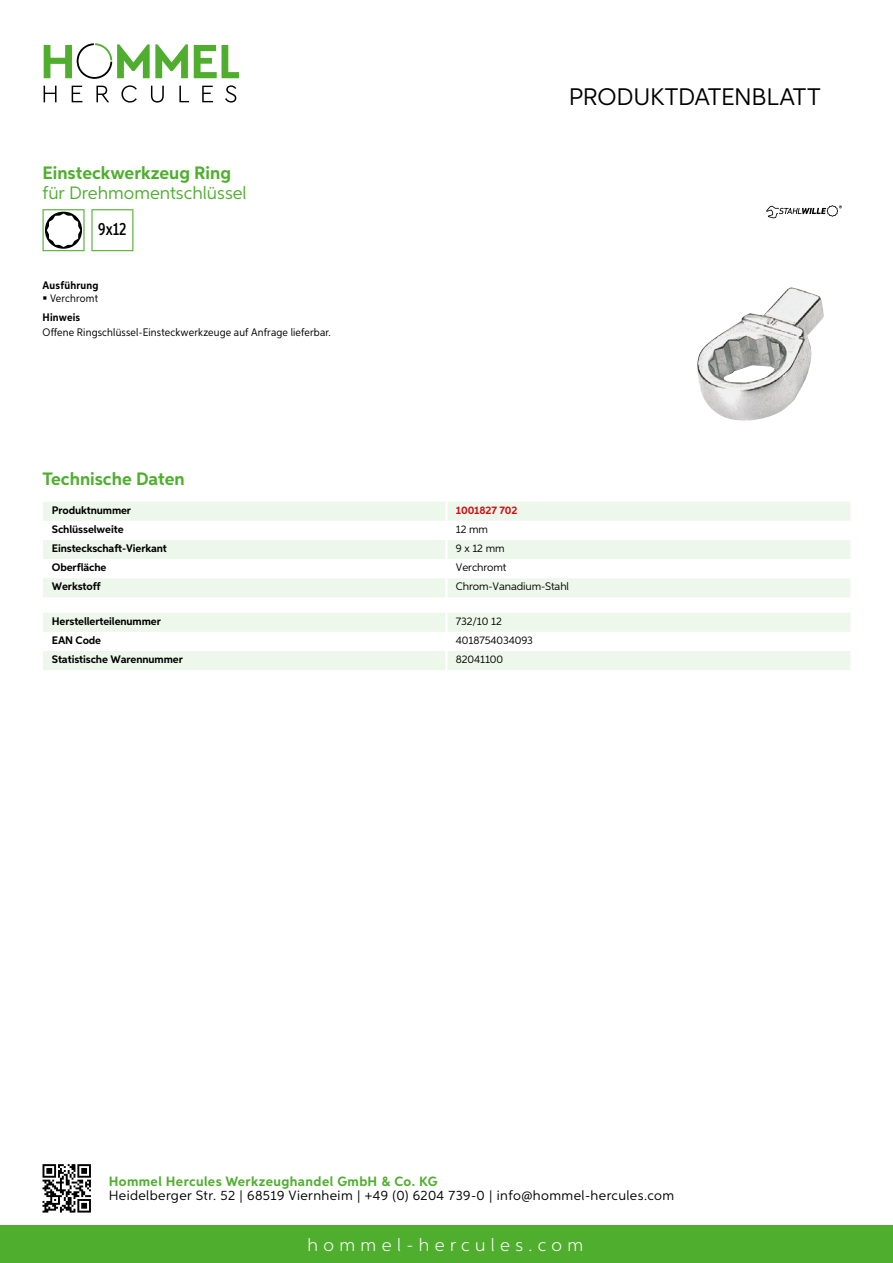
<style>
.page{position:relative;width:893px;height:1263px;background:#fff}
.page>*{position:absolute;margin:0;border:0;box-sizing:border-box;transform-origin:0 0}
.t1{font:24px "Aspira";letter-spacing:-.01em;color:#000}
.t2{font:700 18px "Aspira";color:#50ae2f}
.t3{font:18px "Aspira";color:#50ae2f}
.t4{font:300 18px "Aspira";letter-spacing:.3em;color:#fff}
.t5{font:500 17.85px "Aspira XX Nar";color:#000}
.t6{font:13.5px "Aspira";letter-spacing:.03em;color:#000}
.t7{font:700 13.5px "Aspira";letter-spacing:.03em;color:#50ae2f}
.t8{font:700 10.95px "Aspira";letter-spacing:-.01em;color:#000}
.t9{font:10.95px "Aspira";letter-spacing:-.01em;color:#000}
.t10{font:10.95px "Aspira Nar";letter-spacing:.015em;color:#000}
.t11{font:700 10.95px "Aspira Nar";letter-spacing:.02em;color:#000}
.t12{font:700 10.95px "Aspira";letter-spacing:-.01em;color:#cd1013}
</style>
<div class="page">
<div style="left:0;top:1226px;width:893px;height:37px;background:#50ae2f"></div>
<svg style="left:43px;top:1164px;width:48px;height:48px"></svg>
<svg style="left:194px;top:45px;width:45px;height:33px"></svg>
<svg style="left:44px;top:43px;width:144px;height:36px"></svg>
<svg style="left:44px;top:86px;width:13px;height:16px"></svg>
<svg style="left:72px;top:86px;width:10px;height:16px"></svg>
<svg style="left:96px;top:86px;width:13px;height:16px"></svg>
<svg style="left:121px;top:85px;width:16px;height:18px"></svg>
<svg style="left:151px;top:86px;width:13px;height:17px"></svg>
<svg style="left:179px;top:86px;width:10px;height:16px"></svg>
<svg style="left:202px;top:86px;width:11px;height:16px"></svg>
<svg style="left:225px;top:85px;width:11px;height:18px"></svg>
<div style="left:43px;top:502px;width:807px;height:95px;background:#eef7eb"></div>
<svg style="left:43px;top:521px;width:807px;height:57px"></svg>
<hr style="left:445px;top:502px;width:3px;height:19px;background:#fff">
<hr style="left:445px;top:521px;width:3px;height:19px;background:#fff">
<hr style="left:445px;top:540px;width:3px;height:19px;background:#fff">
<hr style="left:445px;top:559px;width:3px;height:19px;background:#fff">
<hr style="left:445px;top:578px;width:3px;height:19px;background:#fff">
<svg style="left:43px;top:613px;width:807px;height:57px"></svg>
<hr style="left:445px;top:651px;width:3px;height:19px;background:#fff">
<svg style="left:43px;top:209px;width:42px;height:42px"></svg>
<svg style="left:91px;top:209px;width:42px;height:42px"></svg>
<img style="left:697px;top:287px;width:127px;height:134px">
<svg style="left:766px;top:205px;width:76px;height:13px"></svg>
<h2 class="t2" style="left:43px;top:162px;width:190px">Einsteckwerkzeug Ring</h2>
<h2 class="t3" style="left:43px;top:182px;width:206px">für Drehmomentschlüssel</h2>
<h3 class="t5" style="left:98px;top:218px;width:30px">9x12</h3>
<p class="t11" style="left:43px;top:279px;width:58px">Ausführung</p>
<p class="t10" style="left:50px;top:292px;width:49px">Verchromt</p>
<p class="t11" style="left:43px;top:311px;width:39px">Hinweis</p>
<p class="t10" style="left:43px;top:326px;width:290px">Offene Ringschlüssel-Einsteckwerkzeuge auf Anfrage lieferbar.</p>
<h1 class="t1" style="left:569px;top:82px;width:253px">Produktdatenblatt</h1>
<h2 class="t2" style="left:43px;top:467px;width:144px">Technische Daten</h2>
<p class="t8" style="left:52px;top:503px;width:81px">Produktnummer</p>
<p class="t12" style="left:456px;top:503px;width:63px">1001827 702</p>
<p class="t8" style="left:52px;top:522px;width:73px">Schlüsselweite</p>
<p class="t9" style="left:456px;top:522px;width:34px">12 mm</p>
<p class="t8" style="left:52px;top:541px;width:117px">Einsteckschaft-Vierkant</p>
<p class="t9" style="left:456px;top:541px;width:50px">9 x 12 mm</p>
<p class="t8" style="left:52px;top:560px;width:56px">Oberfläche</p>
<p class="t9" style="left:456px;top:560px;width:52px">Verchromt</p>
<p class="t8" style="left:52px;top:580px;width:50px">Werkstoff</p>
<p class="t9" style="left:456px;top:580px;width:115px">Chrom-Vanadium-Stahl</p>
<p class="t8" style="left:52px;top:614px;width:111px">Herstellerteilenummer</p>
<p class="t9" style="left:456px;top:614px;width:47px">732/10 12</p>
<p class="t8" style="left:52px;top:633px;width:51px">EAN Code</p>
<p class="t9" style="left:456px;top:633px;width:79px">4018754034093</p>
<p class="t8" style="left:52px;top:652px;width:132px">Statistische Warennummer</p>
<p class="t9" style="left:456px;top:652px;width:49px">82041100</p>
<p class="t7" style="left:109px;top:1172px;width:330px">Hommel Hercules Werkzeughandel GmbH &amp; Co. KG</p>
<p class="t6" style="left:109px;top:1187px;width:567px">Heidelberger Str. 52 | 68519 Viernheim | +49 (0) 6204 739-0 | info@hommel-hercules.com</p>
<h2 class="t4" style="left:307px;top:1234px;width:277px">hommel-hercules.com</h2>
</div>
